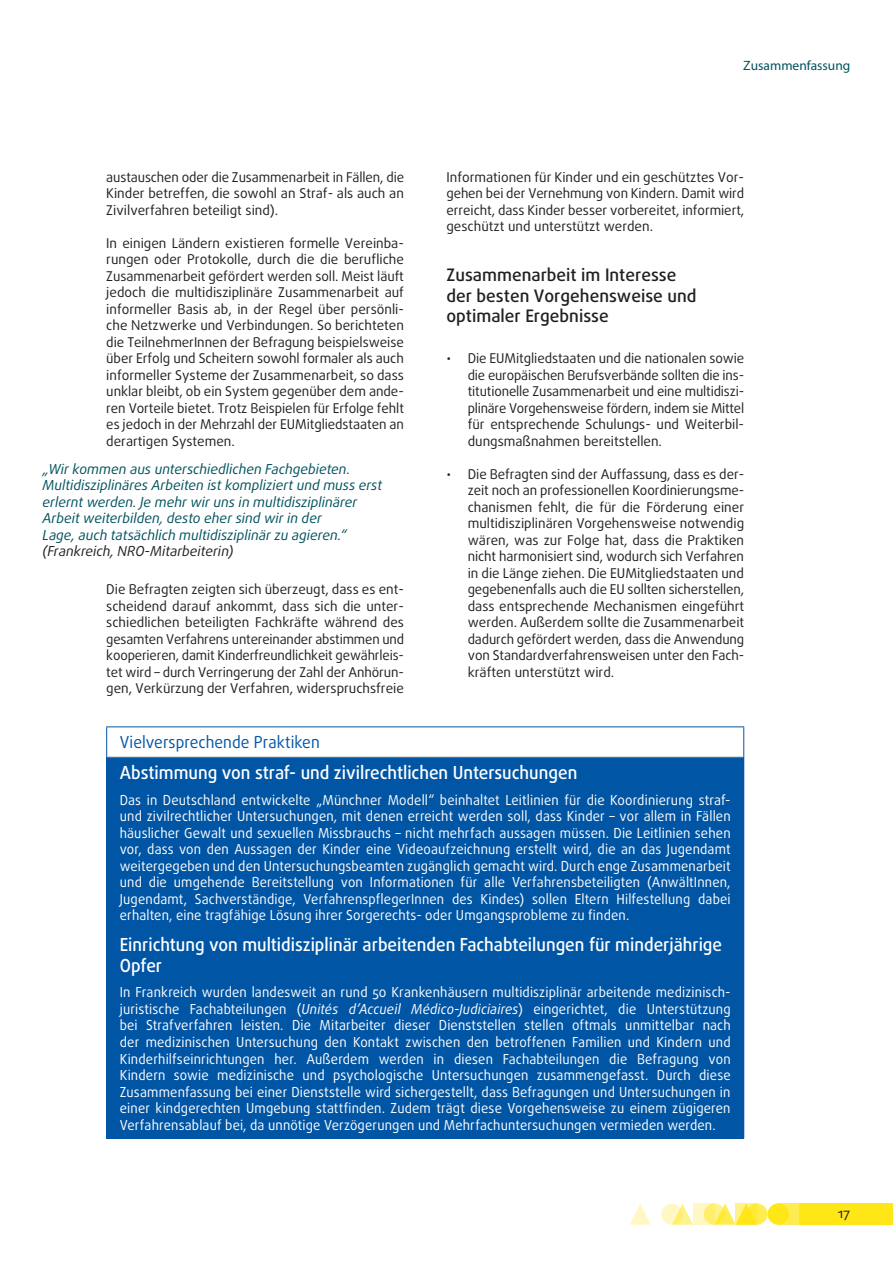
<style>
.page{position:relative;width:893px;height:1263px;background:#fff}
.page>*{position:absolute;margin:0;border:0;box-sizing:border-box;transform-origin:0 0}
.PROMISING_title{font:500 18px/21.6px "Daxline Pro";color:#fff;scale:.95 1}
.titles_h3{font:500 17.25px/20.7px "Daxline Pro";color:#231f20}
.PROMISING_super{font:16.5px "Daxline Pro";color:#0155a5;scale:.95 1}
.PROMISING_body{font:13.8px/16.5px "Daxline Pro";letter-spacing:.01em;color:#fff;text-align:justify;scale:.95 1}
.quote_body{font:italic 13.8px/16.5px "Daxline Pro";color:#00525d}
.text_body{font:13.5px/16.5px "Daxline Pro";color:#231f20;text-align:justify}
.t1{font:13.5px "Myriad Pro";color:#00525d}
.s1{color:#231f20}
.s2{font-style:italic}
</style>
<div class="page">
<div style="left:746px;top:1203px;width:21px;height:22px;background:#ffec50;border-radius:50%"></div>
<div style="left:778px;top:1203px;width:21px;height:22px;background:#ffec50"></div>
<div style="left:799px;top:1203px;width:94px;height:22px;background:#ffe616"></div>
<svg style="left:675px;top:1203px;width:18px;height:22px"></svg>
<svg style="left:629px;top:1204px;width:22px;height:21px"></svg>
<div style="left:767px;top:1203px;width:22px;height:22px;background:#ffe616;border-radius:50%"></div>
<svg style="left:718px;top:1203px;width:18px;height:22px"></svg>
<svg style="left:704px;top:1203px;width:21px;height:22px"></svg>
<svg style="left:661px;top:1203px;width:21px;height:22px"></svg>
<svg style="left:736px;top:1203px;width:21px;height:22px"></svg>
<svg style="left:693px;top:1203px;width:21px;height:22px"></svg>
<div style="left:107px;top:757px;width:637px;height:381px;background:#0155a5"></div>
<hr style="left:107px;top:756px;width:636px;height:1px;background:#c7c8ca">
<hr style="left:106px;top:726px;width:638px;height:1px;background:#0155a5">
<hr style="left:106px;top:727px;width:1px;height:30px;background:#0155a5">
<hr style="left:743px;top:727px;width:1px;height:30px;background:#0155a5">
<hr style="left:106px;top:757px;width:1px;height:381px;background:#0155a5">
<hr style="left:106px;top:1138px;width:638px;height:1px;background:#0155a5">
<p class="text_body" style="left:106px;top:169px;width:299px">austauschen oder die Zusammenarbeit in Fällen, die Kinder betreffen, die sowohl an Straf- als auch an Zivilverfahren beteiligt sind).</p>
<p class="text_body" style="left:106px;top:235px;width:299px">In einigen Ländern existieren formelle Vereinba&shy;rungen oder Protokolle, durch die die berufliche Zusammenarbeit gefördert werden soll. Meist läuft jedoch die multidisziplinäre Zusammenarbeit auf informeller Basis ab, in der Regel über persönli&shy;che Netzwerke und Verbindungen. So berichteten die TeilnehmerInnen der Befragung beispielsweise über Erfolg und Scheitern sowohl formaler als auch informeller Systeme der Zusammenarbeit, so dass unklar bleibt, ob ein System gegenüber dem ande&shy;ren Vorteile bietet. Trotz Beispielen für Erfolge fehlt es jedoch in der Mehrzahl der EUMitgliedstaaten an derartigen Systemen.</p>
<p class="quote_body" style="left:43px;top:461px;width:341px">„Wir kommen aus unterschiedlichen Fachgebieten.<br>Multidisziplinäres Arbeiten ist kompliziert und muss erst erlernt werden. Je mehr wir uns in multidisziplinärer Arbeit weiterbilden, desto eher sind wir in der<br>Lage, auch tatsächlich multidisziplinär zu agieren.“ <span class="s1">(Frankreich, NRO-Mitarbeiterin)</span></p>
<p class="text_body" style="left:106px;top:581px;width:299px">Die Befragten zeigten sich überzeugt, dass es ent&shy;scheidend darauf ankommt, dass sich die unter&shy;schiedlichen beteiligten Fachkräfte während des gesamten Verfahrens untereinander abstimmen und kooperieren, damit Kinderfreundlichkeit gewährleis&shy;tet wird – durch Verringerung der Zahl der Anhörun&shy;gen, Verkürzung der Verfahren, widerspruchsfreie</p>
<p class="t1" style="left:743px;top:57px;width:109px">Zusammenfassung</p>
<p class="text_body" style="left:446px;top:169px;width:299px">Informationen für Kinder und ein geschütztes Vor&shy;gehen bei der Vernehmung von Kindern. Damit wird erreicht, dass Kinder besser vorbereitet, informiert, geschützt und unterstützt werden.</p>
<p class="titles_h3" style="left:446px;top:264px;width:251px">Zusammenarbeit im Interesse der besten Vorgehensweise und optimaler Ergebnisse</p>
<p class="text_body" style="left:468px;top:350px;width:278px;text-indent:-21px">• Die EUMitgliedstaaten und die nationalen sowie die europäischen Berufsverbände sollten die ins&shy;titutionelle Zusammenarbeit und eine multidiszi&shy;plinäre Vorgehensweise fördern, indem sie Mittel für entsprechende Schulungs- und Weiterbil&shy;dungsmaßnahmen bereitstellen.</p>
<p class="text_body" style="left:468px;top:466px;width:278px;text-indent:-21px">• Die Befragten sind der Auffassung, dass es der&shy;zeit noch an professionellen Koordinierungsme&shy;chanismen fehlt, die für die Förderung einer multidisziplinären Vorgehensweise notwendig wären, was zur Folge hat, dass die Praktiken nicht harmonisiert sind, wodurch sich Verfahren in die Länge ziehen. Die EUMitgliedstaaten und gegebenenfalls auch die EU sollten sicherstellen, dass entsprechende Mechanismen eingeführt werden. Außerdem sollte die Zusammenarbeit dadurch gefördert werden, dass die Anwendung von Standardverfahrensweisen unter den Fach&shy;kräften unterstützt wird.</p>
<p class="PROMISING_super" style="left:120px;top:731px;width:212px">Vielversprechende Praktiken</p>
<p class="PROMISING_title" style="left:120px;top:762px;width:483px">Abstimmung von straf- und zivilrechtlichen Untersuchungen</p>
<p class="PROMISING_body" style="left:120px;top:791px;width:644px">Das in Deutschland entwickelte „Münchner Modell“ beinhaltet Leitlinien für die Koordinierung straf&shy;und zivilrechtlicher Untersuchungen, mit denen erreicht werden soll, dass Kinder – vor allem in Fällen häuslicher Gewalt und sexuellen Missbrauchs – nicht mehrfach aussagen müssen. Die Leitlinien sehen vor, dass von den Aussagen der Kinder eine Videoaufzeichnung erstellt wird, die an das Jugendamt weitergegeben und den Untersuchungsbeamten zugänglich gemacht wird. Durch enge Zusammenarbeit und die umgehende Bereitstellung von Informationen für alle Verfahrensbeteiligten (AnwältInnen, Jugendamt, Sachverständige, VerfahrenspflegerInnen des Kindes) sollen Eltern Hilfestellung dabei erhalten, eine tragfähige Lösung ihrer Sorgerechts- oder Umgangsprobleme zu finden.</p>
<p class="PROMISING_title" style="left:120px;top:933px;width:636px">Einrichtung von multidisziplinär arbeitenden Fachabteilungen für minderjährige<br>Opfer</p>
<p class="PROMISING_body" style="left:120px;top:984px;width:645px">In Frankreich wurden landesweit an rund 50 Krankenhäusern multidisziplinär arbeitende medizinisch&shy;juristische Fachabteilungen (<span class="s2">Unités d’Accueil Médico-Judiciaires</span>) eingerichtet, die Unterstützung bei Strafverfahren leisten. Die Mitarbeiter dieser Dienststellen stellen oftmals unmittelbar nach der medizinischen Untersuchung den Kontakt zwischen den betroffenen Familien und Kindern und Kinderhilfseinrichtungen her. Außerdem werden in diesen Fachabteilungen die Befragung von Kindern sowie medizinische und psychologische Untersuchungen zusammengefasst. Durch diese Zusammenfassung bei einer Dienststelle wird sichergestellt, dass Befragungen und Untersuchungen in einer kindgerechten Umgebung stattfinden. Zudem trägt diese Vorgehensweise zu einem zügigeren Verfahrensablauf bei, da unnötige Verzögerungen und Mehrfachuntersuchungen vermieden werden.</p>
<p class="text_body" style="left:838px;top:1205px;width:14px">17</p>
</div>
